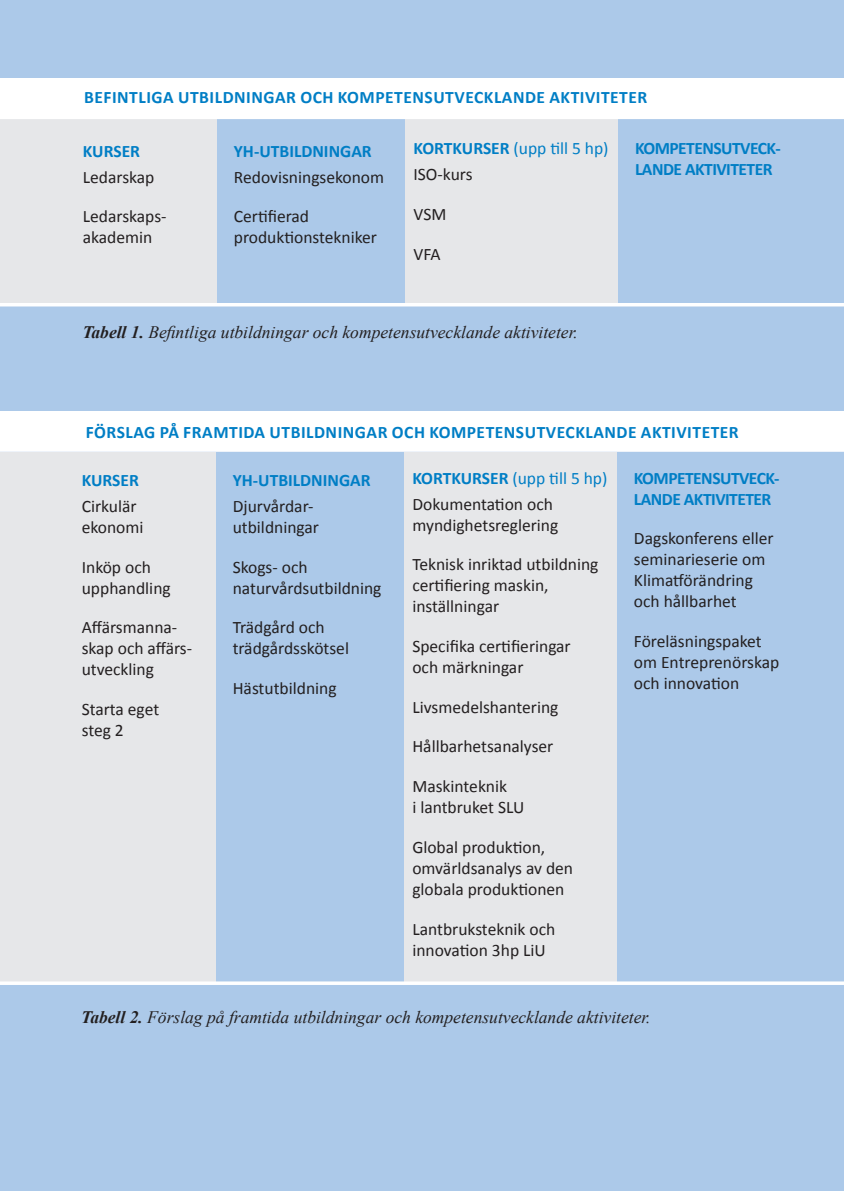
<style>
.page{position:relative;width:844px;height:1191px;background:#fff}
.page>*{position:absolute;margin:0;border:0;box-sizing:border-box;transform-origin:0 0}
.t1{font:17.5px/21px "Calibri";color:#231f20}
.t2{font:italic 17.5px "Times New Roman";color:#231f20}
.t3{font:700 17.5px "Calibri";letter-spacing:.02em;color:#007ec5}
.t4{font:700 17.5px "Calibri";letter-spacing:-.03em;color:#007ec5}
.t5{font:17.5px "Calibri";color:#007ec5}
.t6{font:700 17.5px "Calibri";color:#007ec5}
.s1{font-weight:700}
</style>
<div class="page">
<div style="left:0;top:0;width:843px;height:520px;background:#acc9e9"></div>
<div style="left:405px;top:119px;width:212px;height:184px;background:#e6e7e9"></div>
<div style="left:0;top:119px;width:216px;height:184px;background:#e6e7e9"></div>
<hr style="left:0;top:116px;width:843px;height:3px;background:#fff">
<hr style="left:0;top:303px;width:843px;height:3px;background:#fff">
<div style="left:0;top:520px;width:843px;height:671px;background:#acc9e9"></div>
<div style="left:404px;top:452px;width:212px;height:529px;background:#e6e7e9"></div>
<div style="left:0;top:452px;width:215px;height:531px;background:#e6e7e9"></div>
<svg style="left:0;top:449px;width:843px;height:3px;fill:#fff"></svg>
<hr style="left:0;top:981px;width:843px;height:4px;background:#fff">
<div style="left:0;top:78px;width:843px;height:39px;background:#fff"></div>
<div style="left:0;top:411px;width:843px;height:38px;background:#fff"></div>
<p class="t3" style="left:84px;top:87px;width:564px">BEFINTLIGA UTBILDNINGAR OCH KOMPETENSUTVECKLANDE AKTIVITETER</p>
<p class="t3" style="left:83px;top:140px;width:59px">KURSER</p>
<p class="t6" style="left:234px;top:140px;width:139px">YH-UTBILDNINGAR</p>
<p class="t5" style="left:413px;top:138px;width:196px"><span class="s1">KORTKURSER</span> (upp till 5 hp)</p>
<p class="t4" style="left:635px;top:138px;width:147px">KOMPETENSUTVECK-</p>
<p class="t1" style="left:83px;top:165px;width:73px">Ledarskap</p>
<p class="t1" style="left:234px;top:165px;width:152px">Redovisningsekonom</p>
<p class="t1" style="left:413px;top:163px;width:60px">ISO-kurs</p>
<p class="t4" style="left:635px;top:159px;width:139px">LANDE AKTIVITETER</p>
<p class="t1" style="left:83px;top:205px;width:85px">Ledarskaps-</p>
<p class="t1" style="left:234px;top:205px;width:77px">Certifierad</p>
<p class="t1" style="left:413px;top:203px;width:34px">VSM</p>
<p class="t1" style="left:83px;top:226px;width:71px">akademin</p>
<p class="t1" style="left:234px;top:226px;width:145px">produktions tekniker</p>
<p class="t1" style="left:413px;top:243px;width:29px">VFA</p>
<p class="t2" style="left:82px;top:320px;width:497px"><span class="s1">Tabell 1.</span> Befintliga utbildningar och kompetensutvecklande aktiviteter.</p>
<p class="t3" style="left:86px;top:421px;width:654px">FÖRSLAG PÅ FRAMTIDA UTBILDNINGAR OCH KOMPETENSUTVECKLANDE AKTIVITETER</p>
<p class="t3" style="left:82px;top:469px;width:59px">KURSER</p>
<p class="t6" style="left:233px;top:469px;width:139px">YH-UTBILDNINGAR</p>
<p class="t5" style="left:412px;top:467px;width:196px"><span class="s1">KORTKURSER</span> (upp till 5 hp)</p>
<p class="t4" style="left:633px;top:467px;width:147px">KOMPETENSUTVECK-</p>
<p class="t1" style="left:82px;top:495px;width:56px">Cirkulär</p>
<p class="t1" style="left:233px;top:495px;width:82px">Djurvårdar-</p>
<p class="t1" style="left:412px;top:492px;width:142px">Dokumentation och</p>
<p class="t4" style="left:633px;top:488px;width:139px">LANDE AKTIVITETER</p>
<p class="t1" style="left:82px;top:516px;width:63px">ekonomi</p>
<p class="t1" style="left:233px;top:516px;width:88px">utbildningar</p>
<p class="t1" style="left:412px;top:513px;width:147px">myndighetsreglering</p>
<p class="t1" style="left:633px;top:527px;width:141px">Dagskonferens eller</p>
<p class="t1" style="left:82px;top:555px;width:90px">Inköp och upphandling</p>
<p class="t1" style="left:233px;top:555px;width:150px">Skogs- och naturvårdsutbildning</p>
<p class="t1" style="left:412px;top:553px;width:188px">Teknisk inriktad utbildning certifiering maskin, inställningar</p>
<p class="t1" style="left:633px;top:548px;width:133px">seminarieserie om<br>Klimatförändring och hållbarhet</p>
<p class="t1" style="left:82px;top:616px;width:112px">Affärsmanna&shy;skap och affärs&shy;utveckling</p>
<p class="t1" style="left:233px;top:616px;width:118px">Trädgård och trädgårdsskötsel</p>
<p class="t1" style="left:233px;top:677px;width:105px">Hästutbildning</p>
<p class="t1" style="left:412px;top:635px;width:160px">Specifika certifieringar och märkningar</p>
<p class="t1" style="left:633px;top:630px;width:147px">Föreläsningspaket om Entreprenörskap och innovation</p>
<p class="t1" style="left:82px;top:698px;width:79px">Starta eget</p>
<p class="t1" style="left:412px;top:695px;width:148px">Livsmedelshantering</p>
<p class="t1" style="left:82px;top:719px;width:44px">steg 2</p>
<p class="t1" style="left:412px;top:735px;width:142px">Hållbarhetsanalyser</p>
<p class="t1" style="left:412px;top:775px;width:113px">Maskinteknik<br>i lantbruket SLU</p>
<p class="t1" style="left:412px;top:835px;width:162px">Global produktion, omvärldsanalys av den globala produktionen</p>
<p class="t1" style="left:412px;top:917px;width:144px">Lantbruksteknik och innovation 3hp LiU</p>
<p class="t2" style="left:81px;top:1005px;width:570px"><span class="s1">Tabell 2.</span> Förslag på framtida utbildningar och kompetensutvecklande aktiviteter.</p>
</div>
